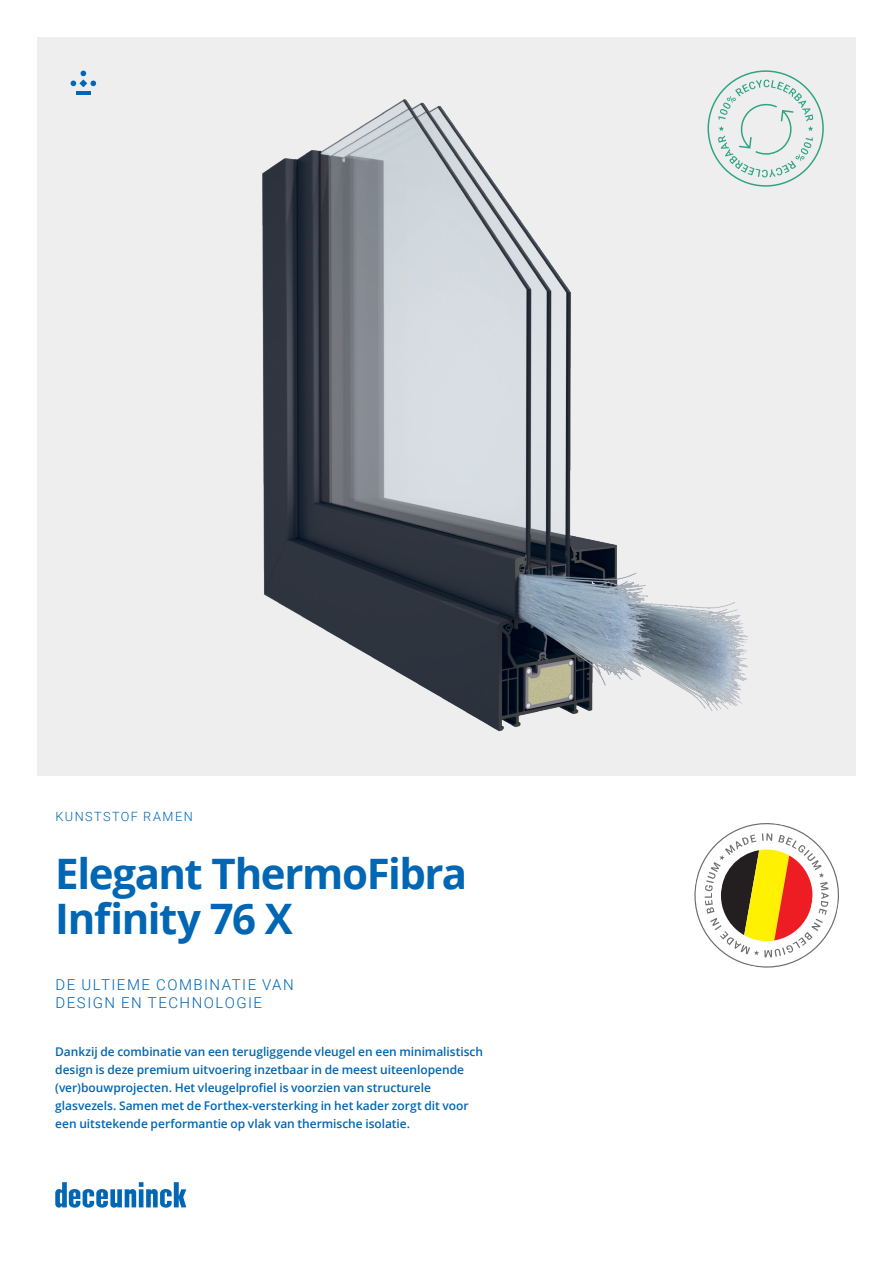
<style>
.page{position:relative;width:893px;height:1263px;background:#fff}
.page>*{position:absolute;margin:0;border:0;box-sizing:border-box;transform-origin:0 0}
.t1{font:700 42px/45px "Open Sans";letter-spacing:-.035em;color:#0166b3}
.t2{font:300 15px/18px "Roboto";letter-spacing:.1em;color:#0166b3}
.t3{font:300 12.75px "Roboto";letter-spacing:.11em;color:#0166b3}
.t4{font:600 12px/18px "Open Sans";letter-spacing:-.005em;color:#0166b3}
</style>
<div class="page">
<div style="left:37px;top:37px;width:819px;height:738px;background:#eeeeef"></div>
<hr style="left:76px;top:91px;width:14px;height:4px;background:#0166b3">
<svg style="left:71px;top:71px;width:25px;height:16px"></svg>
<img style="left:262px;top:99px;width:487px;height:633px">
<svg style="left:707px;top:70px;width:117px;height:117px"></svg>
<svg style="left:694px;top:823px;width:145px;height:145px"></svg>
<svg style="left:55px;top:1182px;width:131px;height:26px"></svg>
<p class="t3" style="left:55px;top:808px;width:139px">KUNSTSTOF RAMEN</p>
<h1 class="t1" style="left:55px;top:850px;width:413px">Elegant ThermoFibra<br>Infinity 76 X</h1>
<p class="t2" style="left:56px;top:975px;width:240px">DE ULTIEME COMBINATIE VAN<br>DESIGN EN TECHNOLOGIE</p>
<p class="t4" style="left:55px;top:1042px;width:429px">Dankzij de combinatie van een terugliggende vleugel en een minimalistisch design is deze premium uitvoering inzetbaar in de meest uiteenlopende (ver)bouw-projecten. Het vleugelprofiel is voorzien van structurele glasvezels. Samen met de Forthex-versterking in het kader zorgt dit voor een uitstekende performantie op vlak van thermische isolatie.</p>
</div>
